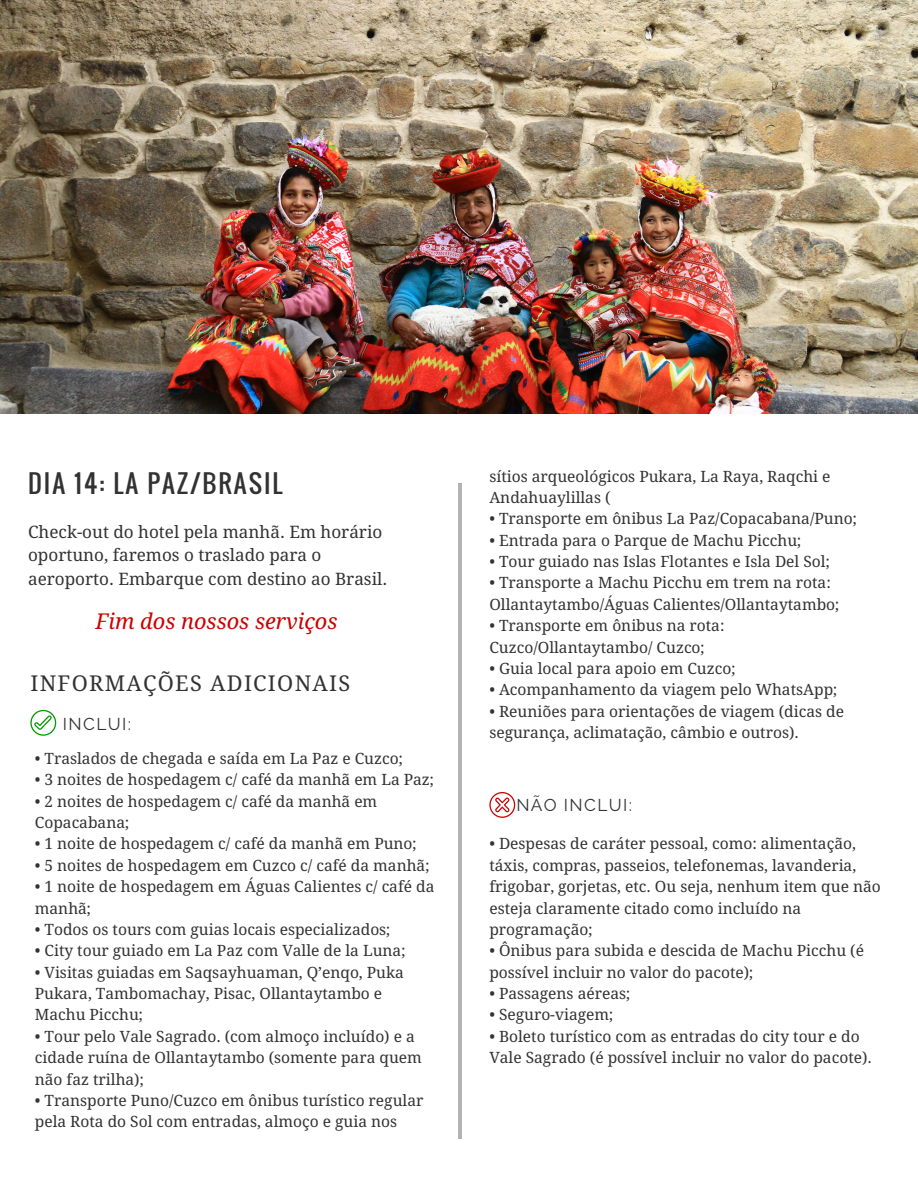
<style>
.page{position:relative;width:918px;height:1188px;background:#fff}
.page>*{position:absolute;margin:0;border:0;box-sizing:border-box;transform-origin:0 0}
.t1{font:24.9px "Oswald";letter-spacing:.08em;color:#323232}
.t2{font:21.75px "Droid Serif";letter-spacing:.06em;color:#323232}
.t3{font:italic 21.75px "Droid Serif";color:#c00}
.t4{font:17.1px/23.7px "Droid Serif";color:#323232}
.t5{font:17.1px "Raleway";letter-spacing:.08em;color:#323232}
.t6{font:15.6px/21.3px "Droid Serif";color:#323232}
</style>
<div class="page">
<img style="left:0;top:0;width:918px;height:414px">
<hr style="left:458px;top:483px;width:4px;height:655px;background:#b3b3b3">
<svg style="left:30px;top:710px;width:26px;height:26px"></svg>
<svg style="left:489px;top:792px;width:26px;height:26px"></svg>
<h1 class="t1" style="left:28px;top:464px;width:256px">DIA 14: LA PAZ/BRASIL</h1>
<p class="t4" style="left:28px;top:520px;width:361px">Check-out do hotel pela manhã. Em horário oportuno, faremos o traslado para o aeroporto. Embarque com destino ao Brasil.</p>
<h2 class="t3" style="left:96px;top:609px;width:243px">Fim dos nossos serviços</h2>
<h2 class="t2" style="left:30px;top:671px;width:322px">INFORMAÇÕES ADICIONAIS</h2>
<p class="t5" style="left:63px;top:714px;width:70px">INCLUI:</p>
<p class="t6" style="left:35px;top:748px;width:369px">• Traslados de chegada e saída em La Paz e Cuzco;</p>
<p class="t6" style="left:35px;top:769px;width:400px">• 3 noites de hospedagem c/ café da manhã em La Paz;</p>
<p class="t6" style="left:35px;top:791px;width:344px">• 2 noites de hospedagem c/ café da manhã em<br>Copacabana;</p>
<p class="t6" style="left:35px;top:833px;width:383px">• 1 noite de hospedagem c/ café da manhã em Puno;</p>
<p class="t6" style="left:35px;top:855px;width:396px">• 5 noites de hospedagem em Cuzco c/ café da manhã;</p>
<p class="t6" style="left:35px;top:876px;width:401px">• 1 noite de hospedagem em Águas Calientes c/ café da manhã;</p>
<p class="t6" style="left:35px;top:919px;width:357px">• Todos os tours com guias locais especializados;</p>
<p class="t6" style="left:35px;top:940px;width:372px">• City tour guiado em La Paz com Valle de la Luna;</p>
<p class="t6" style="left:35px;top:962px;width:371px">• Visitas guiadas em Saqsayhuaman, Q’enqo, Puka<br>Pukara, Tambomachay, Pisac, Ollantaytambo e<br>Machu Picchu;</p>
<p class="t6" style="left:35px;top:1026px;width:389px">• Tour pelo Vale Sagrado. (com almoço incluído) e a cidade ruína de Ollantaytambo (somente para quem não faz trilha);</p>
<p class="t6" style="left:35px;top:1090px;width:390px">• Transporte Puno/Cuzco em ônibus turístico regular pela Rota do Sol com entradas, almoço e guia nos</p>
<p class="t6" style="left:489px;top:465px;width:343px">sítios arqueológicos Pukara, La Raya, Raqchi e<br>Andahuaylillas (</p>
<p class="t6" style="left:489px;top:508px;width:369px">• Transporte em ônibus La Paz/Copacabana/Puno;</p>
<p class="t6" style="left:489px;top:530px;width:313px">• Entrada para o Parque de Machu Picchu;</p>
<p class="t6" style="left:489px;top:551px;width:342px">• Tour guiado nas Islas Flotantes e Isla Del Sol;</p>
<p class="t6" style="left:489px;top:572px;width:351px">• Transporte a Machu Picchu em trem na rota:<br>Ollantaytambo/Águas Calientes/Ollantaytambo;</p>
<p class="t6" style="left:489px;top:615px;width:237px">• Transporte em ônibus na rota:<br>Cuzco/Ollantaytambo/ Cuzco;</p>
<p class="t6" style="left:489px;top:658px;width:247px">• Guia local para apoio em Cuzco;</p>
<p class="t6" style="left:489px;top:679px;width:349px">• Acompanhamento da viagem pelo WhatsApp;</p>
<p class="t6" style="left:489px;top:701px;width:356px">• Reuniões para orientações de viagem (dicas de segurança, aclimatação, câmbio e outros).</p>
<p class="t5" style="left:516px;top:795px;width:117px">NÃO INCLUI:</p>
<p class="t6" style="left:489px;top:833px;width:393px">• Despesas de caráter pessoal, como: alimentação, táxis, compras, passeios, telefonemas, lavanderia, frigobar, gorjetas, etc. Ou seja, nenhum item que não esteja claramente citado como incluído na programação;</p>
<p class="t6" style="left:489px;top:940px;width:376px">• Ônibus para subida e descida de Machu Picchu (é possível incluir no valor do pacote);</p>
<p class="t6" style="left:489px;top:983px;width:142px">• Passagens aéreas;</p>
<p class="t6" style="left:489px;top:1004px;width:125px">• Seguro-viagem;</p>
<p class="t6" style="left:489px;top:1026px;width:384px">• Boleto turístico com as entradas do city tour e do<br>Vale Sagrado (é possível incluir no valor do pacote).</p>
</div>
